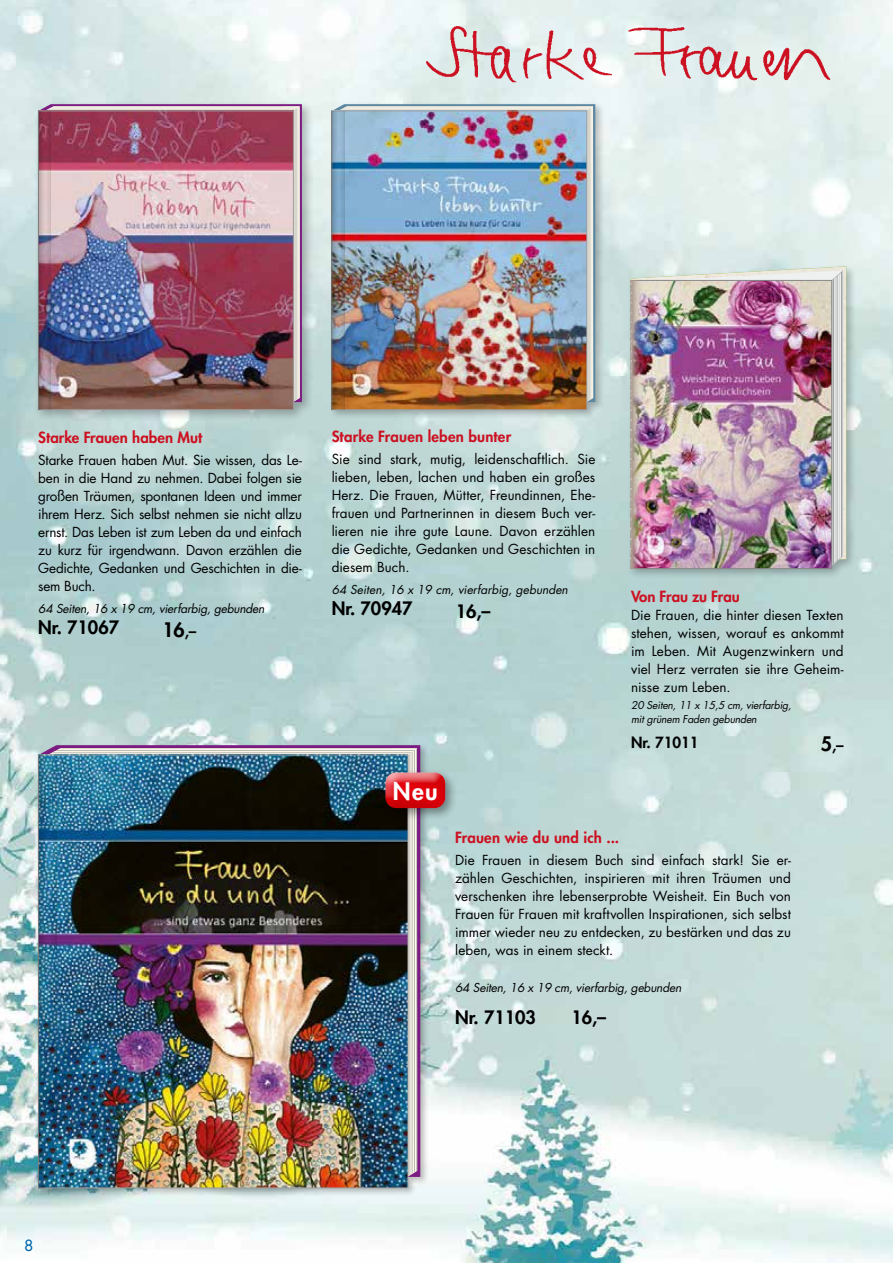
<style>
.page{position:relative;width:893px;height:1263px;background:#fff}
.page>*{position:absolute;margin:0;border:0;box-sizing:border-box;transform-origin:0 0}
.t1{font:800 23.4px "Futura Std";color:#fff}
.t2{font:800 19.5px "Futura Std";color:#000}
.t3{font:800 18px "Futura Std";color:#000}
.t4{font:800 15px "Futura Std";letter-spacing:.005em;color:#c12}
.t5{font:800 15px "Futura Std";color:#000}
.t6{font:500 15px "Futura Std";color:#0064ac}
.t7{font:13.5px/18px "Futura Std";color:#000;text-align:justify}
.t8{font:italic 12px "Futura Std";letter-spacing:-.02em;color:#000}
.t9{font:italic 12px "Futura Std";color:#000}
.t10{font:italic 10.5px/13.5px "Futura Std";letter-spacing:-.02em;color:#000}
.s1{font-size:15px}
.s2{font-size:19.5px}
</style>
<div class="page">
<img style="left:0;top:0;width:893px;height:1263px">
<div style="left:34px;top:100px;width:280px;height:321px;background:#000;opacity:.25"></div>
<svg style="left:293px;top:121px;width:7px;height:288px;background:#d5d1cb"></svg>
<img style="left:44px;top:106px;width:256px;height:15px">
<img style="left:51px;top:113px;width:240px;height:295px">
<div style="left:38px;top:111px;width:255px;height:299px;border:1px solid #9d9e9e"></div>
<svg style="left:47px;top:111px;width:4px;height:298px"></svg>
<svg style="left:38px;top:111px;width:2px;height:299px"></svg>
<img style="left:40px;top:111px;width:7px;height:299px">
<div style="left:35px;top:742px;width:394px;height:454px;background:#000;opacity:.25"></div>
<svg style="left:408px;top:821px;width:9px;height:366px;background:#d9d7cf"></svg>
<img style="left:46px;top:748px;width:371px;height:20px">
<img style="left:56px;top:757px;width:350px;height:429px">
<img style="left:48px;top:755px;width:8px;height:432px">
<svg style="left:38px;top:755px;width:10px;height:433px"></svg>
<img style="left:41px;top:756px;width:10px;height:432px">
<div style="left:381px;top:768px;width:77px;height:53px;background:#000;opacity:.4"></div>
<div style="left:383px;top:770px;width:63px;height:31px;background:#fff;opacity:.75"></div>
<div style="left:383px;top:774px;width:63px;height:35px;background:#c12;opacity:.3"></div>
<div style="left:329px;top:101px;width:276px;height:319px;background:#000;opacity:.25"></div>
<svg style="left:587px;top:121px;width:6px;height:288px;background:#dddbd3"></svg>
<img style="left:337px;top:106px;width:256px;height:15px">
<img style="left:344px;top:113px;width:241px;height:295px">
<div style="left:332px;top:111px;width:255px;height:299px;border:1px solid #9d9e9e"></div>
<svg style="left:341px;top:111px;width:3px;height:298px"></svg>
<svg style="left:332px;top:111px;width:2px;height:299px"></svg>
<img style="left:334px;top:111px;width:7px;height:299px">
<div style="left:627px;top:263px;width:230px;height:317px;background:#000;opacity:.25"></div>
<img style="left:631px;top:266px;width:215px;height:302px">
<svg style="left:632px;top:270px;width:211px;height:295px;background:#d5d7d5"></svg>
<img style="left:645px;top:282px;width:185px;height:285px">
<div style="left:631px;top:280px;width:201px;height:289px;border:1px solid #878988"></div>
<img style="left:631px;top:280px;width:14px;height:289px">
<img style="left:630px;top:283px;width:2px;height:48px">
<img style="left:418px;top:11px;width:420px;height:75px">
<p class="t4" style="left:38px;top:427px;width:165px">Starke Frauen haben Mut</p>
<p class="t7" style="left:38px;top:451px;width:265px">Starke Frauen haben Mut. Sie wissen, das Le&shy;ben in die Hand zu nehmen. Dabei folgen sie großen Träumen, spontanen Ideen und immer ihrem Herz. Sich selbst nehmen sie nicht allzu ernst. Das Leben ist zum Leben da und einfach zu kurz für irgendwann. Davon erzählen die Gedichte, Gedanken und Geschichten in die&shy;sem Buch.</p>
<p class="t8" style="left:38px;top:601px;width:228px">64 Seiten, 16 x 19 cm, vierfarbig, gebunden</p>
<h3 class="t3" style="left:38px;top:616px;width:82px">Nr. 71067</h3>
<h2 class="t2" style="left:163px;top:617px;width:35px">16<span class="s1">,–</span></h2>
<p class="t4" style="left:332px;top:427px;width:181px">Starke Frauen leben bunter</p>
<p class="t7" style="left:332px;top:450px;width:265px">Sie sind stark, mutig, leidenschaftlich. Sie lieben, leben, lachen und haben ein großes Herz. Die Frauen, Mütter, Freundinnen, Ehe&shy;frauen und Partnerinnen in diesem Buch ver&shy;lieren nie ihre gute Laune. Davon erzählen die Gedichte, Gedanken und Geschichten in diesem Buch.</p>
<p class="t9" style="left:332px;top:582px;width:238px">64 Seiten, 16 x 19 cm, vierfarbig, gebunden</p>
<h3 class="t3" style="left:332px;top:597px;width:82px">Nr. 70947</h3>
<h3 class="t3" style="left:456px;top:600px;width:36px">16,–</h3>
<h1 class="t1" style="left:393px;top:776px;width:46px">Neu</h1>
<p class="t4" style="left:631px;top:586px;width:110px">Von Frau zu Frau</p>
<p class="t7" style="left:631px;top:606px;width:214px">Die Frauen, die hinter diesen Texten stehen, wissen, worauf es ankommt im Leben. Mit Augenzwinkern und viel Herz verraten sie ihre Geheim&shy;nisse zum Leben.</p>
<p class="t10" style="left:631px;top:699px;width:162px">20 Seiten, 11 x 15,5 cm, vierfarbig, mit grünem Faden gebunden</p>
<p class="t5" style="left:631px;top:733px;width:69px">Nr. 71011</p>
<p class="t5" style="left:821px;top:736px;width:24px"><span class="s2">5</span>,–</p>
<p class="t4" style="left:455px;top:827px;width:166px">Frauen wie du und ich ...</p>
<p class="t7" style="left:455px;top:851px;width:337px">Die Frauen in diesem Buch sind einfach stark! Sie er&shy;zählen Geschichten, inspirieren mit ihren Träumen und verschenken ihre lebenserprobte Weisheit. Ein Buch von Frauen für Frauen mit kraftvollen Inspirationen, sich selbst immer wieder neu zu entdecken, zu bestärken und das zu leben, was in einem steckt.</p>
<p class="t8" style="left:455px;top:980px;width:228px">64 Seiten, 16 x 19 cm, vierfarbig, gebunden</p>
<h3 class="t3" style="left:455px;top:1006px;width:82px">Nr. 71103</h3>
<h3 class="t3" style="left:572px;top:1006px;width:36px">16,–</h3>
<p class="t6" style="left:25px;top:1236px;width:10px">8</p>
</div>
